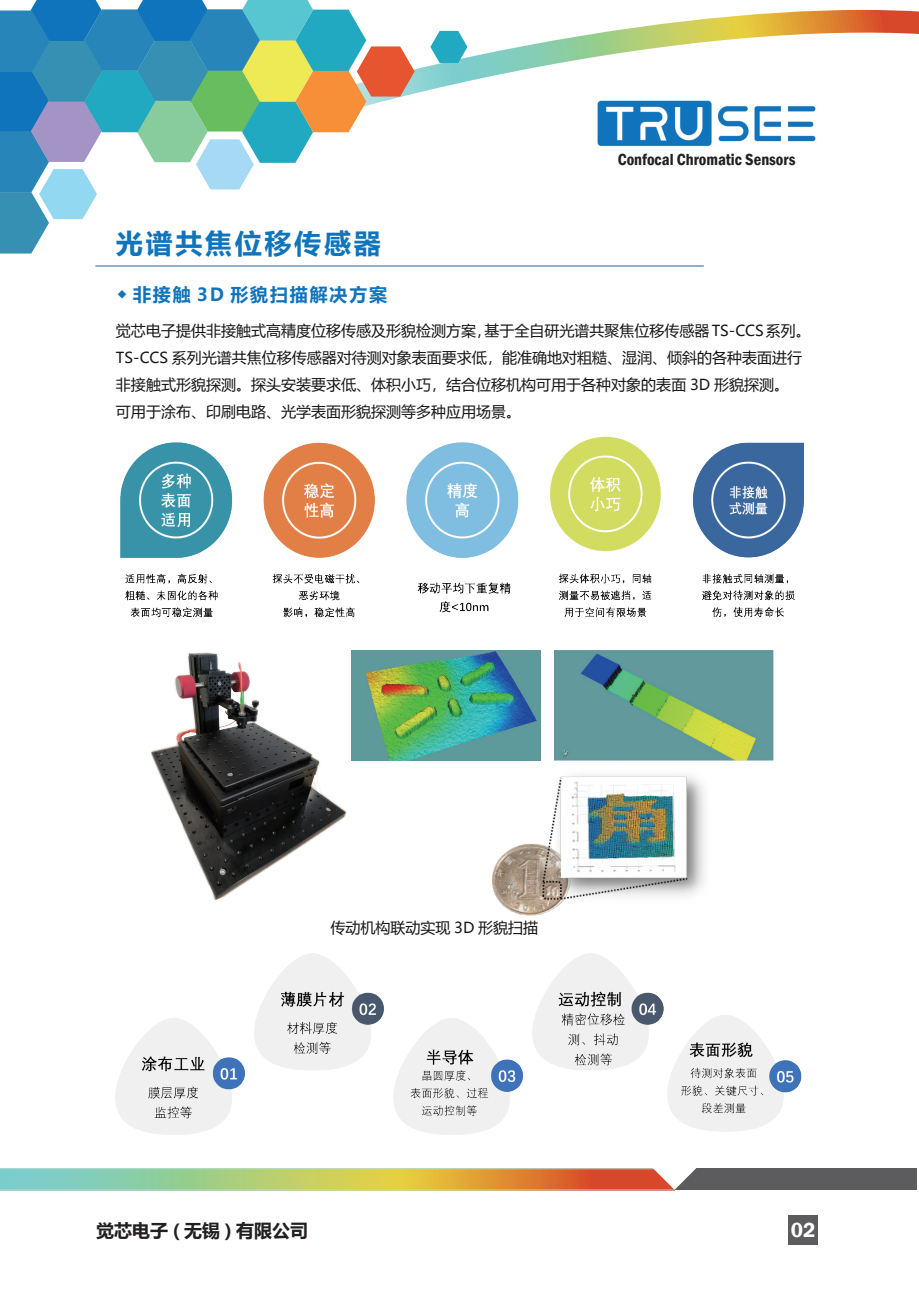
<style>
.page{position:relative;width:919px;height:1289px;background:#fff}
.page>*{position:absolute;margin:0;border:0;box-sizing:border-box;transform-origin:0 0}
.t1{font:700 27px "Microsoft Ya Hei";letter-spacing:.1em;color:#1074bc}
.t2{font:600 21px "Franklin Gothic";color:#fff}
.t3{font:700 18px "Microsoft Ya Hei";letter-spacing:.1em;color:#1074bc}
.t4{font:700 18px "Microsoft Ya Hei";color:#231f20}
.t5{font:600 condensed 16.5px "Franklin Gothic";color:#231f20}
.t6{font:15px/27px "Microsoft Ya Hei";color:#171615}
</style>
<div class="page">
<svg style="left:0;top:10px;width:918px;height:257px"></svg>
<svg style="left:430px;top:31px;width:37px;height:32px"></svg>
<svg style="left:0;top:0;width:414px;height:253px"></svg>
<img style="left:590px;top:94px;width:232px;height:57px">
<div style="left:788px;top:1215px;width:30px;height:29px;background:#5c5c5f"></div>
<div style="left:674px;top:1168px;width:243px;height:21px;background:#5c5c5f"></div>
<svg style="left:0;top:1168px;width:699px;height:22px;background:#bbb172"></svg>
<hr style="left:95px;top:265px;width:608px;height:1px;background:#496d9e">
<img style="left:120px;top:436px;width:683px;height:182px">
<img style="left:151px;top:652px;width:196px;height:248px">
<img style="left:351px;top:651px;width:189px;height:109px">
<img style="left:554px;top:651px;width:219px;height:109px">
<img style="left:492px;top:775px;width:213px;height:140px">
<img style="left:116px;top:953px;width:686px;height:181px">
<p class="t5" style="left:617px;top:148px;width:179px">Confocal Chromatic Sensors</p>
<h1 class="t1" style="left:116px;top:224px;width:266px">光谱共焦位移传感器</h1>
<p class="t3" style="left:117px;top:281px;width:272px">◆ 非接触 3D 形貌扫描解决方案</p>
<p class="t6" style="left:116px;top:317px;width:696px">觉芯电子提供非接触式高精度位移传感及形貌检测方案，基于全自研光谱共聚焦位移传感器TS-CCS系列。TS-CCS 系列光谱共焦位移传感器对待测对象表面要求低，能准确地对粗糙、湿润、倾斜的各种表面进行非接触式形貌探测。探头安装要求低、体积小巧，结合位移机构可用于各种对象的表面 3D 形貌探测。<br>可用于涂布、印刷电路、光学表面形貌探测等多种应用场景。</p>
<p class="t6" style="left:330px;top:913px;width:209px">传动机构联动实现 3D 形貌扫描</p>
<p class="t4" style="left:96px;top:1217px;width:214px">觉芯电子 ( 无锡 ) 有限公司</p>
<h2 class="t2" style="left:790px;top:1217px;width:26px">02</h2>
</div>
